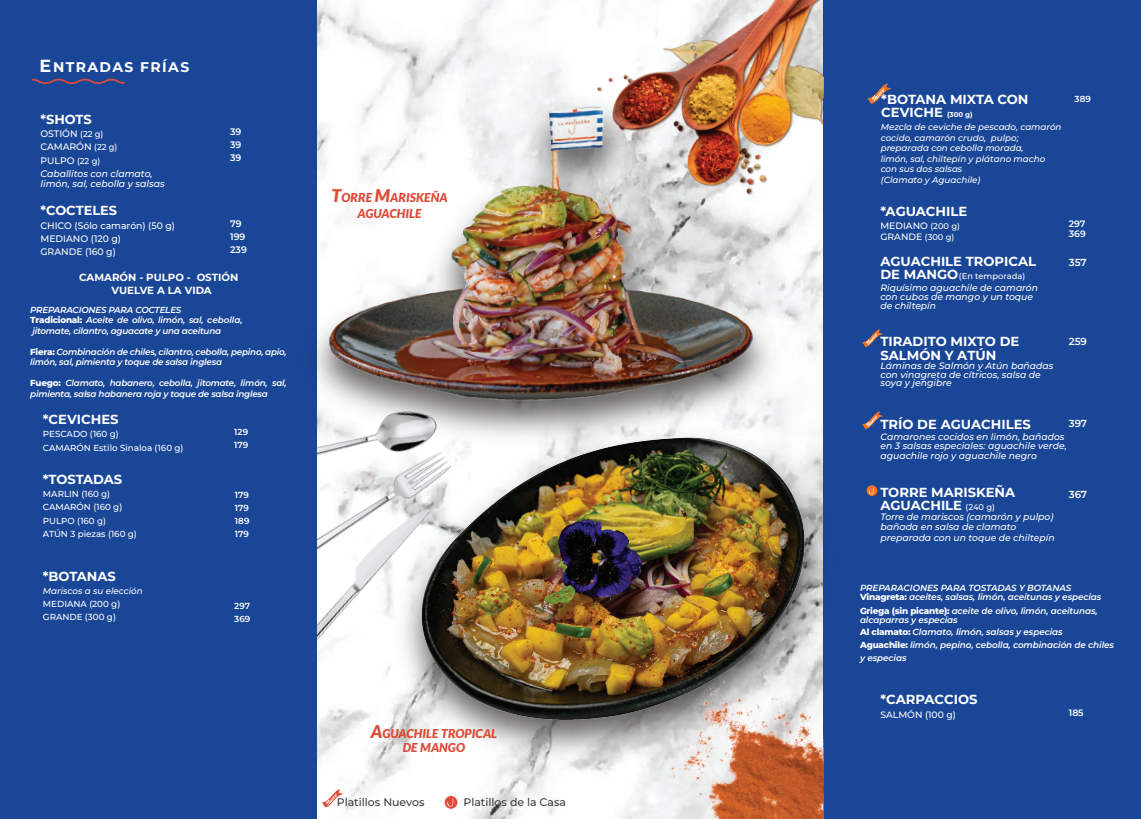
<style>
.page{position:relative;width:1141px;height:819px;background:#fff}
.page>*{position:absolute;margin:0;border:0;box-sizing:border-box;transform-origin:0 0}
.t1{font:700 14px "Montserrat";letter-spacing:.1em;color:#fff}
.t2{font:700 13.12px/13.1px "Montserrat";color:#fff}
.t3{font:italic 900 12.25px/16.6px "Lato";letter-spacing:.01em;color:#de4b37;text-align:center}
.t4{font:500 10.94px "Montserrat";color:#3e3e3f}
.t5{font:700 10.41px/13.2px "Montserrat";color:#fff;text-align:center}
.t6{font:600 10.15px "Montserrat";letter-spacing:-.015em;color:#fff}
.t7{font:italic 500 9.45px/13.2px "Montserrat";color:#fff}
.t8{font:500 9.45px/13.2px "Montserrat";color:#fff}
.t9{font:600 9.45px/13.2px "Montserrat";color:#fff;text-align:justify}
.t10{font:italic 500 9.28px/9.3px "Montserrat";color:#fff}
.t11{font:500 9.28px/10.3px "Montserrat";color:#fff}
.t12{font:600 9.28px/10.3px "Montserrat";color:#fff}
.t13{font:italic 600 8.84px/9.3px "Montserrat";letter-spacing:-.01em;color:#fff}
.t14{font:italic 600 8.75px/10.5px "Montserrat";letter-spacing:-.025em;color:#fff}
.t15{font:italic 500 8.75px/10.5px "Montserrat";color:#fff}
.t16{font:500 8.75px/13.1px "Montserrat";color:#fff}
.t17{font:600 8.75px/13.1px "Montserrat";color:#fff}
.t18{font:500 8.31px "Montserrat";color:#fff}
.s1{font-size:17.5px}
.s2{font-style:normal}
.s3{font-style:normal;font-size:8.49px}
.s4{font-weight:800;font-style:normal}
.s5{font-size:7px}
.s6{font-size:8.31px}
.s7{font-weight:700;font-size:13.12px}
.s8{font-weight:500;font-size:8.31px}
</style>
<div class="page">
<img style="left:0;top:0;width:824px;height:819px">
<div style="left:824px;top:0;width:317px;height:819px;background:#194697"></div>
<div style="left:0;top:0;width:317px;height:818px;background:#194697"></div>
<img style="left:384px;top:417px;width:440px;height:356px">
<img style="left:413px;top:426px;width:411px;height:306px">
<svg style="left:32px;top:78px;width:93px;height:6px"></svg>
<svg style="left:867px;top:83px;width:25px;height:21px"></svg>
<div style="left:867px;top:485px;width:10px;height:11px;background:#f27221;border-radius:50%"></div>
<svg style="left:869px;top:487px;width:5px;height:7px"></svg>
<svg style="left:862px;top:329px;width:21px;height:18px"></svg>
<svg style="left:862px;top:411px;width:21px;height:18px"></svg>
<svg style="left:445px;top:796px;width:12px;height:12px"></svg>
<svg style="left:447px;top:798px;width:6px;height:8px"></svg>
<svg style="left:322px;top:789px;width:21px;height:18px"></svg>
<img style="left:577px;top:0;width:247px;height:229px">
<img style="left:317px;top:456px;width:169px;height:272px">
<img style="left:634px;top:653px;width:190px;height:166px">
<img style="left:317px;top:87px;width:474px;height:369px">
<img style="left:316px;top:87px;width:474px;height:338px">
<h1 class="t1" style="left:40px;top:58px;width:151px"><span class="s1">E</span>NTRADAS FRÍAS</h1>
<h2 class="t2" style="left:40px;top:112px;width:53px">*SHOTS</h2>
<p class="t7" style="left:40px;top:127px;width:114px"><span class="s2">OSTIÓN</span> <span class="s3">(22 g)<br></span><span class="s2">CAMARÓN</span> <span class="s3">(22 g)<br></span><span class="s2">PULPO</span> <span class="s3">(22 g)<br></span>Caballitos con clamato,</p>
<p class="t7" style="left:40px;top:177px;width:126px">limón, sal, cebolla y salsas</p>
<h2 class="t2" style="left:40px;top:204px;width:78px">*COCTELES</h2>
<p class="t8" style="left:40px;top:218px;width:136px">CHICO (Sólo camarón) (50 g)<br>MEDIANO (120 g)<br>GRANDE (160 g)</p>
<p class="t9" style="left:230px;top:216px;width:18px;text-align:left">79<br>199<br>239</p>
<p class="t9" style="left:230px;top:125px;width:13px">39<br>39<br>39</p>
<p class="t5" style="left:79px;top:270px;width:161px">CAMARÓN - PULPO - OSTIÓN<br>VUELVE A LA VIDA</p>
<p class="t14" style="left:30px;top:304px;width:214px">PREPARACIONES PARA COCTELES<br><span class="s4">Tradicional:</span> Aceite de olivo, limón, sal, cebolla, jitomate, cilantro, aguacate y una aceituna</p>
<p class="t14" style="left:30px;top:346px;width:258px"><span class="s4">Fiera:</span> Combinación de chiles, cilantro, cebolla, pepino, apio, limón, sal, pimienta y toque de salsa inglesa</p>
<p class="t14" style="left:30px;top:377px;width:258px"><span class="s4">Fuego:</span> Clamato, habanero, cebolla, jitomate, limón, sal, pimienta, salsa habanera roja y toque de salsa inglesa</p>
<h2 class="t2" style="left:43px;top:412px;width:77px">*CEVICHES</h2>
<p class="t16" style="left:43px;top:427px;width:142px">PESCADO (160 g)<br>CAMARÓN Estilo Sinaloa (160 g)</p>
<p class="t17" style="left:234px;top:425px;width:16px">129<br>179</p>
<h2 class="t2" style="left:43px;top:472px;width:81px">*TOSTADAS</h2>
<p class="t16" style="left:43px;top:487px;width:95px">MARLIN (160 g)<br>CAMARÓN (160 g)<br>PULPO (160 g)<br>ATÚN 3 piezas (160 g)</p>
<p class="t17" style="left:235px;top:487px;width:16px;text-align:justify">179<br>179<br>189<br>179</p>
<h2 class="t2" style="left:43px;top:569px;width:75px">*BOTANAS</h2>
<p class="t15" style="left:43px;top:585px;width:101px">Mariscos a su elección</p>
<p class="t16" style="left:43px;top:597px;width:79px">MEDIANA (200 g)<br>GRANDE (300 g)</p>
<p class="t17" style="left:234px;top:599px;width:18px">297<br>369</p>
<h3 class="t3" style="left:332px;top:189px;width:117px"><span class="s1">T</span>ORRE <span class="s1">M</span>ARISKEÑA<br>AGUACHILE</h3>
<h3 class="t3" style="left:371px;top:726px;width:128px;line-height:13.9px"><span class="s1">A</span>GUACHILE TROPICAL<br>DE MANGO</h3>
<p class="t4" style="left:337px;top:794px;width:89px">Platillos Nuevos</p>
<p class="t4" style="left:463px;top:794px;width:104px">Platillos de la Casa</p>
<h2 class="t2" style="left:881px;top:93px;width:149px">*BOTANA MIXTA CON<br>CEVICHE <span class="s5">(300 g)</span></h2>
<p class="t17" style="left:1075px;top:92px;width:18px">389</p>
<p class="t15" style="left:881px;top:121px;width:182px">Mezcla de ceviche de pescado, camarón cocido, camarón crudo, pulpo; preparada con cebolla morada,<br>limón, sal, chiltepín y plátano macho con sus dos salsas<br>(Clamato y Aguachile)</p>
<h2 class="t2" style="left:880px;top:205px;width:88px">*AGUACHILE</h2>
<p class="t11" style="left:880px;top:220px;width:81px">MEDIANO <span class="s6">(200 g)<br></span>GRANDE <span class="s6">(300 g)</span></p>
<h2 class="t2" style="left:880px;top:255px;width:157px">AGUACHILE TROPICAL</h2>
<p class="t18" style="left:880px;top:271px;width:146px"><span class="s7">DE MANGO</span>(En temporada)</p>
<p class="t10" style="left:880px;top:282px;width:159px">Riquísimo aguachile de camarón con cubos de mango y un toque de chiltepín</p>
<p class="t12" style="left:1069px;top:218px;width:18px">297<br>369</p>
<p class="t6" style="left:1069px;top:255px;width:19px">357</p>
<h2 class="t2" style="left:880px;top:335px;width:140px">TIRADITO MIXTO DE<br>SALMÓN Y ATÚN</h2>
<p class="t6" style="left:1069px;top:334px;width:19px">259</p>
<p class="t10" style="left:880px;top:361px;width:175px;line-height:8.8px">Láminas de Salmón y Atún bañadas con vinagreta de cítricos, salsa de soya y jengibre</p>
<h2 class="t2" style="left:880px;top:417px;width:152px">TRÍO DE AGUACHILES</h2>
<p class="t6" style="left:1069px;top:417px;width:20px">397</p>
<p class="t10" style="left:880px;top:431px;width:188px;line-height:9.6px">Camarones cocidos en limón, bañados en 3 salsas especiales: aguachile verde, aguachile rojo y aguachile negro</p>
<h2 class="t2" style="left:880px;top:485px;width:136px">TORRE MARISKEÑA<br>AGUACHILE <span class="s8">(240 g)</span></h2>
<p class="t10" style="left:880px;top:511px;width:176px;line-height:10.2px">Torre de mariscos (camarón y pulpo) bañada en salsa de clamato preparada con un toque de chiltepín</p>
<p class="t6" style="left:1069px;top:488px;width:20px">367</p>
<p class="t13" style="left:860px;top:583px;width:243px">PREPARACIONES PARA TOSTADAS Y BOTANAS<br><span class="s4">Vinagreta:</span> aceites, salsas, limón, aceitunas y especias</p>
<p class="t13" style="left:860px;top:606px;width:239px"><span class="s4">Griega (sin picante):</span> aceite de olivo, limón, aceitunas, alcaparras y especias</p>
<p class="t13" style="left:860px;top:625px;width:256px;line-height:12.7px"><span class="s4">Al clamato:</span> Clamato, limón, salsas y especias<br><span class="s4">Aguachile:</span> limón, pepino, cebolla, combinación de chiles y especias</p>
<h2 class="t2" style="left:880px;top:692px;width:99px">*CARPACCIOS</h2>
<p class="t11" style="left:880px;top:709px;width:77px">SALMÓN (100 g)</p>
<p class="t12" style="left:1069px;top:707px;width:16px">185</p>
</div>
